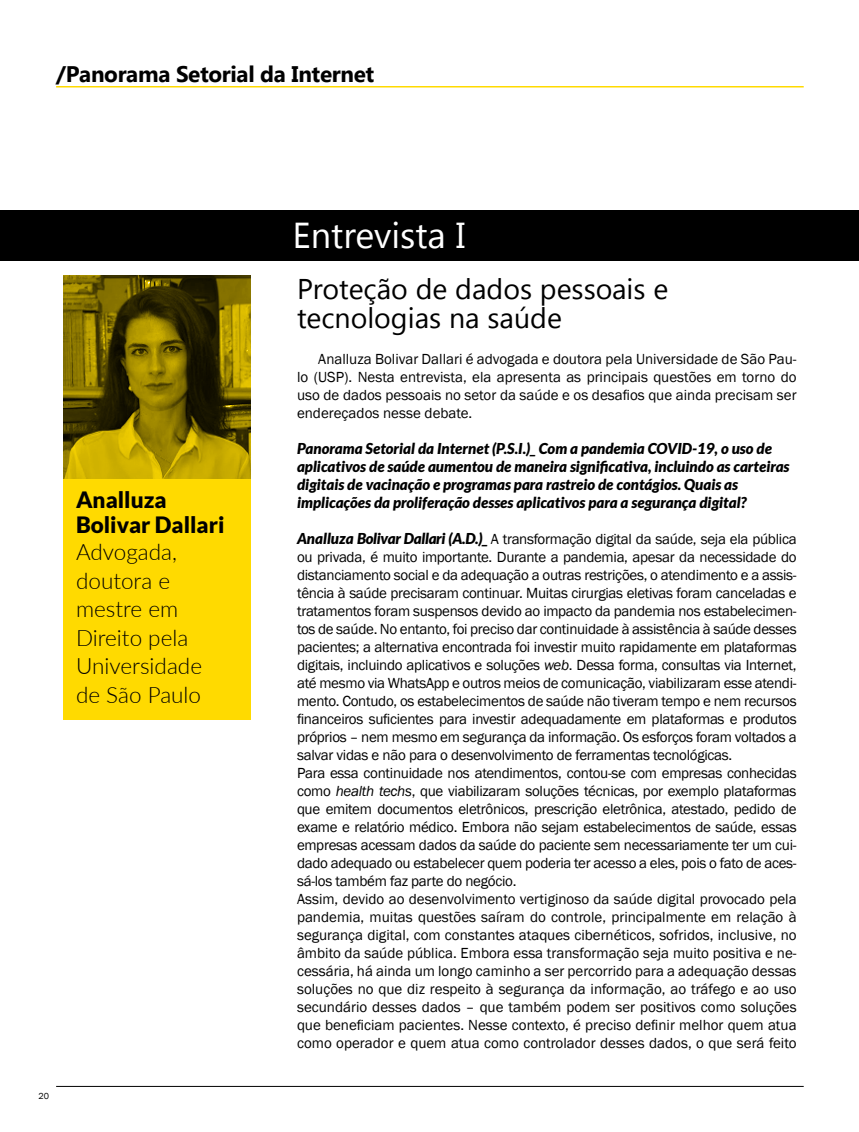
<style>
.page{position:relative;width:859px;height:1132px;background:#fff}
.page>*{position:absolute;margin:0;border:0;box-sizing:border-box;transform-origin:0 0}
.t1{font:36px "Segoe UI";color:#fff}
.t2{font:28.5px/28.5px "Segoe UI";color:#000}
.t3{font:300 22.5px/28.5px "Lato";color:#000}
.t4{font:700 22.5px "Segoe UI";letter-spacing:-.015em;color:#000}
.t5{font:900 22.5px/25.5px "Lato";color:#000}
.t6{font:15px/18px "Franklin Gothic";letter-spacing:-.02em;color:#000;text-align:justify}
.t7{font:italic 900 15px/18px "Lato";color:#000}
.t8{font:9px "Franklin Gothic";color:#000}
.s1{font-family:"Lato";font-weight:900;font-style:italic}
.s2{font-style:italic}
</style>
<div class="page">
<hr style="left:56px;top:1085px;width:748px;height:1px;background:#000">
<hr style="left:56px;top:86px;width:748px;height:1px;background:#ffda00">
<div style="left:0;top:210px;width:859px;height:50px;background:#000"></div>
<div style="left:63px;top:275px;width:188px;height:445px;background:#ffda00"></div>
<img style="left:63px;top:275px;width:188px;height:203px">
<h3 class="t4" style="left:56px;top:58px;width:320px">/Panorama Setorial da Internet</h3>
<h3 class="t5" style="left:76px;top:486px;width:150px">Analluza<br>Bolivar Dallari</h3>
<h3 class="t3" style="left:76px;top:536px;width:127px">Advogada, doutora e mestre em<br>Direito pela<br>Universidade de São Paulo</h3>
<p class="t8" style="left:39px;top:1090px;width:12px">20</p>
<h1 class="t1" style="left:292px;top:210px;width:174px">Entrevista I</h1>
<h2 class="t2" style="left:297px;top:273px;width:373px">Proteção de dados pessoais e tecnologias na saúde</h2>
<p class="t6" style="left:297px;top:350px;width:501px;text-indent:21px">Analluza Bolivar Dallari é advogada e doutora pela Universidade de São Pau&shy;lo (USP). Nesta entrevista, ela apresenta as principais questões em torno do uso de dados pessoais no setor da saúde e os desafios que ainda precisam ser endereçados nesse debate.</p>
<p class="t7" style="left:297px;top:439px;width:494px">Panorama Setorial da Internet (P.S.I.)_ Com a pandemia COVID-19, o uso de aplicativos de saúde aumentou de maneira significativa, incluindo as carteiras digitais de vacinação e programas para rastreio de contágios. Quais as implicações da proliferação desses aplicativos para a segurança digital?</p>
<p class="t6" style="left:297px;top:530px;width:501px;text-align:left"><span class="s1">Analluza Bolivar Dallari (A.D.)_</span> A transformação digital da saúde, seja ela pública ou privada, é muito importante. Durante a pandemia, apesar da necessidade do distanciamento social e da adequação a outras restrições, o atendimento e a assis&shy;tência à saúde precisaram continuar. Muitas cirurgias eletivas foram canceladas e tratamentos foram suspensos devido ao impacto da pandemia nos estabelecimen&shy;tos de saúde. No entanto, foi preciso dar continuidade à assistência à saúde desses pacientes; a alternativa encontrada foi investir muito rapidamente em plataformas digitais, incluindo aplicativos e soluções <span class="s2">web</span>. Dessa forma, consultas via Internet, até mesmo via WhatsApp e outros meios de comunicação, viabilizaram esse atendi&shy;mento. Contudo, os estabelecimentos de saúde não tiveram tempo e nem recursos financeiros suficientes para investir adequadamente em plataformas e produtos próprios – nem mesmo em segurança da informação. Os esforços foram voltados a salvar vidas e não para o desenvolvimento de ferramentas tecnológicas.<br>Para essa continuidade nos atendimentos, contou-se com empresas conhecidas como <span class="s2">health techs</span>, que viabilizaram soluções técnicas, por exemplo plataformas que emitem documentos eletrônicos, prescrição eletrônica, atestado, pedido de exame e relatório médico. Embora não sejam estabelecimentos de saúde, essas empresas acessam dados da saúde do paciente sem necessariamente ter um cui&shy;dado adequado ou estabelecer quem poderia ter acesso a eles, pois o fato de aces&shy;sá-los também faz parte do negócio.<br>Assim, devido ao desenvolvimento vertiginoso da saúde digital provocado pela pandemia, muitas questões saíram do controle, principalmente em relação à segurança digital, com constantes ataques cibernéticos, sofridos, inclusive, no âmbito da saúde pública. Embora essa transformação seja muito positiva e ne&shy;cessária, há ainda um longo caminho a ser percorrido para a adequação dessas soluções no que diz respeito à segurança da informação, ao tráfego e ao uso secundário desses dados – que também podem ser positivos como soluções que beneficiam pacientes. Nesse contexto, é preciso definir melhor quem atua como operador e quem atua como controlador desses dados, o que será feito</p>
</div>
